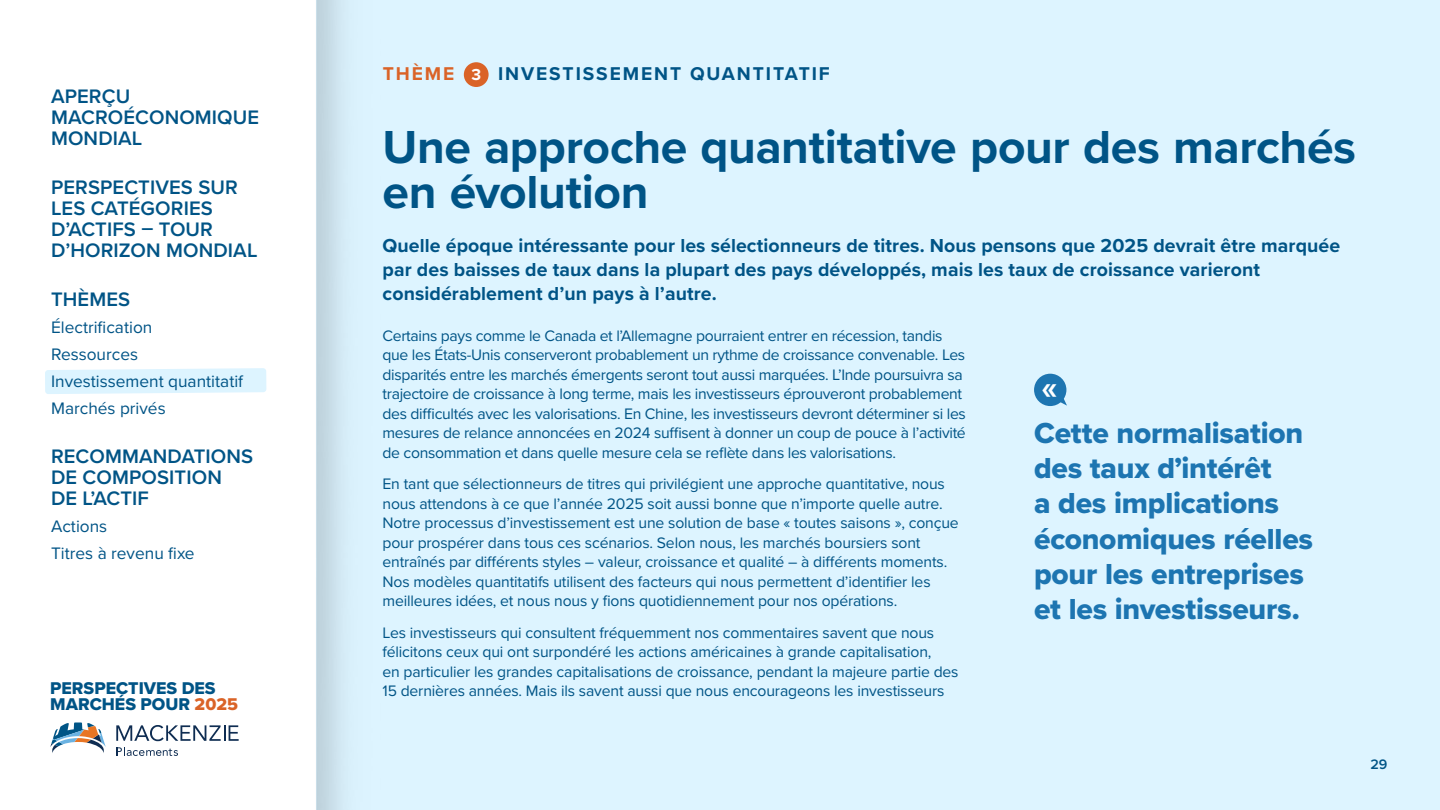
<style>
.page{position:relative;width:1440px;height:810px;background:#fff}
.page>*{position:absolute;margin:0;border:0;box-sizing:border-box;transform-origin:0 0}
.t1{font:700 48px/45px "Proxima Nova";letter-spacing:-.01em;color:#005486}
.t2{font:700 35.25px "Proxima Nova Cond";color:#fff}
.quote-name{font:30px/35.2px "Proxima Nova Extrabld";letter-spacing:-.01em;color:#1d75b1}
.t3{font:600 20.25px/21px "Proxima Nova";letter-spacing:.005em;color:#005486}
.intro-bold{font:700 19.5px/24px "Proxima Nova";letter-spacing:.005em;color:#005486}
.t4{font:700 19.2px "Proxima Nova";letter-spacing:.1em;color:#005486}
.t5{font:700 19.2px "Proxima Nova";letter-spacing:.1em;color:#da6327}
.t6{font:17.62px/16.5px "Proxima Nova Extrabld";color:#005486}
.t7{font:17.25px "Proxima Nova";color:#005486}
.all_caps_header{font:700 16.5px "Proxima Nova";color:#fff}
.Body-blue{font:15.75px/19.5px "Proxima Nova";letter-spacing:-.01em;color:#005486}
.t8{font:600 14.25px "Proxima Nova";color:#005486}
.s1{color:#da6327}
</style>
<div class="page">
<div style="left:316px;top:0;width:1124px;height:810px;background:#ddf4ff"></div>
<svg style="left:45px;top:368px;width:221px;height:26px;background:#dff4ff"></svg>
<svg style="left:50px;top:722px;width:56px;height:31px"></svg>
<svg style="left:116px;top:725px;width:123px;height:16px"></svg>
<svg style="left:116px;top:747px;width:62px;height:9px"></svg>
<div style="left:464px;top:62px;width:25px;height:25px;background:#da6327;border-radius:50%"></div>
<div style="left:1034px;top:374px;width:32px;height:32px;background:#1d75b1;border-radius:50%"></div>
<svg style="left:1052px;top:390px;width:15px;height:16px"></svg>
<p class="t3" style="left:51px;top:85px;width:210px">APERÇU<br>MACROÉCONOMIQUE<br>MONDIAL</p>
<p class="t3" style="left:51px;top:176px;width:208px">PERSPECTIVES SUR<br>LES CATÉGORIES<br>D’ACTIFS – TOUR<br>D’HORIZON MONDIAL</p>
<p class="t3" style="left:51px;top:288px;width:81px">THÈMES</p>
<p class="t7" style="left:51px;top:314px;width:103px">Électrification</p>
<p class="t7" style="left:51px;top:341px;width:89px">Ressources</p>
<p class="t7" style="left:51px;top:368px;width:194px">Investissement quantitatif</p>
<p class="t7" style="left:51px;top:395px;width:116px">Marchés privés</p>
<p class="t3" style="left:51px;top:445px;width:204px">RECOMMANDATIONS<br>DE COMPOSITION<br>DE L’ACTIF</p>
<p class="t7" style="left:51px;top:513px;width:58px">Actions</p>
<p class="t7" style="left:51px;top:540px;width:145px">Titres à revenu fixe</p>
<p class="t6" style="left:50px;top:679px;width:189px">PERSPECTIVES DES<br>MARCHÉS POUR <span class="s1">2025</span></p>
<p class="t5" style="left:383px;top:60px;width:73px">THÈME</p>
<p class="all_caps_header" style="left:472px;top:63px;width:11px">3</p>
<p class="t4" style="left:498px;top:60px;width:333px">INVESTISSEMENT QUANTITATIF</p>
<h3 class="t1" style="left:383px;top:123px;width:975px">Une approche quantitative pour des marchés en évolution</h3>
<p class="intro-bold" style="left:383px;top:233px;width:959px">Quelle époque intéressante pour les sélectionneurs de titres. Nous pensons que 2025 devrait être marquée par des baisses de taux dans la plupart des pays développés, mais les taux de croissance varieront considérablement d’un pays à l’autre.</p>
<p class="Body-blue" style="left:382px;top:325px;width:585px">Certains pays comme le Canada et l’Allemagne pourraient entrer en récession, tandis que les États-Unis conserveront probablement un rythme de croissance convenable. Les disparités entre les marchés émergents seront tout aussi marquées. L’Inde poursuivra sa trajectoire de croissance à long terme, mais les investisseurs éprouveront probablement des difficultés avec les valorisations. En Chine, les investisseurs devront déterminer si les mesures de relance annoncées en 2024 suffisent à donner un coup de pouce à l’activité de consommation et dans quelle mesure cela se reflète dans les valorisations.</p>
<p class="Body-blue" style="left:382px;top:474px;width:578px">En tant que sélectionneurs de titres qui privilégient une approche quantitative, nous nous attendons à ce que l’année 2025 soit aussi bonne que n’importe quelle autre.<br>Notre processus d’investissement est une solution de base « toutes saisons », conçue pour prospérer dans tous ces scénarios. Selon nous, les marchés boursiers sont entraînés par différents styles – valeur, croissance et qualité – à différents moments.<br>Nos modèles quantitatifs utilisent des facteurs qui nous permettent d’identifier les meilleures idées, et nous nous y fions quotidiennement pour nos opérations.</p>
<p class="Body-blue" style="left:382px;top:622px;width:578px">Les investisseurs qui consultent fréquemment nos commentaires savent que nous félicitons ceux qui ont surpondéré les actions américaines à grande capitalisation,<br>en particulier les grandes capitalisations de croissance, pendant la majeure partie des 15 dernières années. Mais ils savent aussi que nous encourageons les investisseurs</p>
<h2 class="t2" style="left:1041px;top:361px;width:18px">«</h2>
<p class="quote-name" style="left:1034px;top:415px;width:281px">Cette normalisation des taux d’intérêt<br>a des implications économiques réelles pour les entreprises et les investisseurs.</p>
<p class="t8" style="left:1370px;top:753px;width:19px">29</p>
</div>
